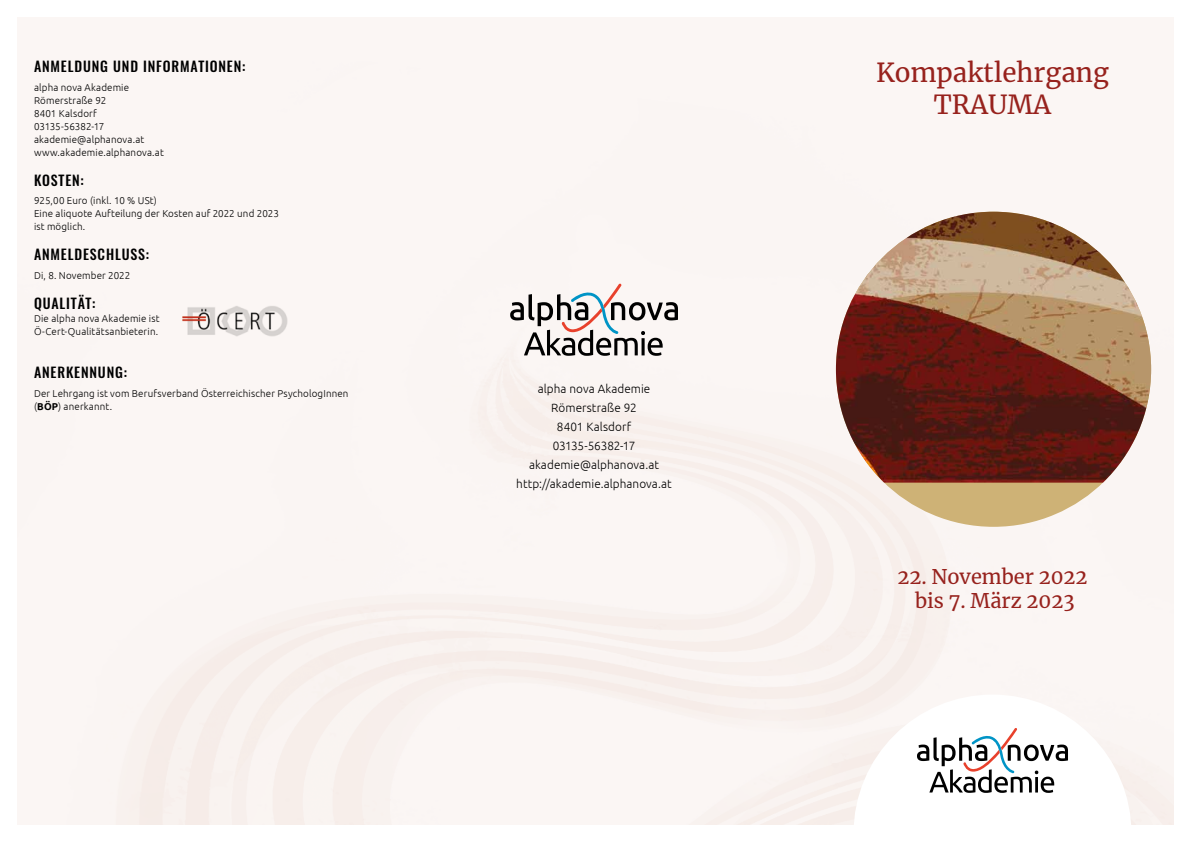
<style>
.page{position:relative;width:1191px;height:842px;background:#fff}
.page>*{position:absolute;margin:0;border:0;box-sizing:border-box;transform-origin:0 0}
.t1{font:26px/32px "Merriweather";color:#97221d;text-align:center}
.t2{font:20px/24px "Merriweather";color:#97221d;text-align:center}
.t3{font:500 14px "Oswald";letter-spacing:.06em;color:#000}
.t4{font:300 12px/19px "Ubuntu";letter-spacing:.005em;color:#000;text-align:center}
.t5{font:300 10px/13px "Ubuntu";letter-spacing:.015em;color:#000}
.s1{font-weight:700}
</style>
<div class="page">
<div style="left:836px;top:212px;width:315px;height:315px;background:#ceb276;border-radius:50%"></div>
<img style="left:836px;top:212px;width:315px;height:271px">
<svg style="left:510px;top:284px;width:168px;height:72px"></svg>
<svg style="left:853px;top:694px;width:278px;height:131px"></svg>
<svg style="left:917px;top:728px;width:151px;height:65px"></svg>
<img style="left:178px;top:301px;width:114px;height:41px">
<h3 class="t3" style="left:34px;top:56px;width:213px">ANMELDUNG UND INFORMATIONEN:</h3>
<p class="t5" style="left:34px;top:80px;width:131px">alpha nova Akademie<br>Römerstraße 92<br>8401 Kalsdorf<br>03135-56382-17 akademie@alphanova.at www.akademie.alphanova.at</p>
<h3 class="t3" style="left:34px;top:170px;width:51px">KOSTEN:</h3>
<p class="t5" style="left:34px;top:194px;width:246px">925,00 Euro (inkl. 10 % USt)<br>Eine aliquote Aufteilung der Kosten auf 2022 und 2023 ist möglich.</p>
<h3 class="t3" style="left:34px;top:245px;width:117px">ANMELDESCHLUSS:</h3>
<p class="t5" style="left:34px;top:269px;width:98px">Di, 8. November 2022</p>
<h3 class="t3" style="left:34px;top:293px;width:63px">QUALITÄT:</h3>
<p class="t5" style="left:34px;top:312px;width:127px">Die alpha nova Akademie ist<br>Ö-Cert-Qualitätsanbieterin.</p>
<h3 class="t3" style="left:34px;top:362px;width:94px">ANERKENNUNG:</h3>
<p class="t5" style="left:34px;top:386px;width:316px">Der Lehrgang ist vom Berufsverband Österreichischer PsychologInnen (<span class="s1">BÖP</span>) anerkannt.</p>
<p class="t4" style="left:516px;top:379px;width:157px">alpha nova Akademie<br>Römerstraße 92<br>8401 Kalsdorf<br>03135-56382-17 akademie@alphanova.at http://akademie.alphanova.at</p>
<h1 class="t1" style="left:876px;top:56px;width:234px">Kompaktlehrgang<br>TRAUMA</h1>
<h2 class="t2" style="left:897px;top:564px;width:191px">22. November 2022 bis 7. März 2023</h2>
</div>
